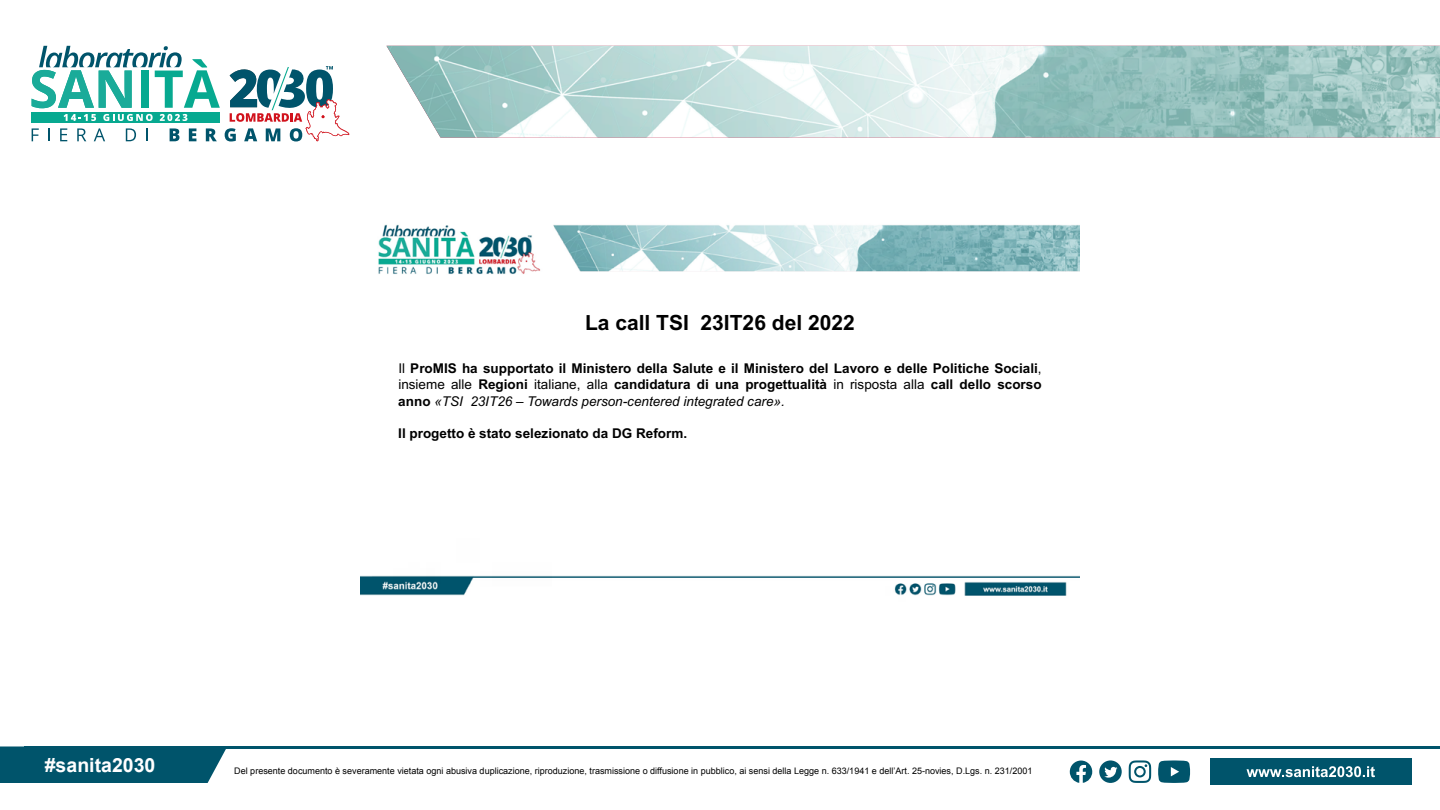
<style>
.page{position:relative;width:1440px;height:810px;background:#fff}
.page>*{position:absolute;margin:0;border:0;box-sizing:border-box;transform-origin:0 0}
.t1{font:700 21px "Arial";color:#000}
.t2{font:700 19.5px "Arial";color:#fff}
.t3{font:700 13.5px/16.1px "Arial";color:#000;text-align:justify}
.t4{font:9px "Arial";color:#000}
.s1{font-weight:400}
.s2{font-weight:400;font-style:italic}
</style>
<div class="page">
<img style="left:386px;top:46px;width:1054px;height:92px">
<svg style="left:32px;top:46px;width:317px;height:95px"></svg>
<div style="left:0;top:746px;width:226px;height:37px;background:#00546b"></div>
<div style="left:1210px;top:759px;width:201px;height:26px;background:#00546b"></div>
<hr style="left:24px;top:746px;width:1416px;height:3px;background:#00546b">
<svg style="left:1247px;top:766px;width:128px;height:11px"></svg>
<svg style="left:1129px;top:760px;width:22px;height:23px"></svg>
<svg style="left:1158px;top:760px;width:32px;height:23px"></svg>
<svg style="left:1070px;top:761px;width:22px;height:22px"></svg>
<svg style="left:1099px;top:760px;width:23px;height:23px"></svg>
<img style="left:360px;top:224px;width:720px;height:372px">
<h1 class="t1" style="left:585px;top:308px;width:271px">La call TSI 23IT26 del 2022</h1>
<p class="t3" style="left:398px;top:361px;width:645px"><span class="s1">Il</span> ProMIS ha supportato il Ministero della Salute e il Ministero del Lavoro e delle Politiche Sociali<span class="s1">, insieme alle</span> Regioni <span class="s1">italiane, alla</span> candidatura di una progettualità <span class="s1">in risposta alla</span> call dello scorso anno <span class="s2">«TSI 23IT26 – Towards person-centered integrated care».</span></p>
<p class="t3" style="left:398px;top:425px;width:290px">Il progetto è stato selezionato da DG Reform.</p>
<h2 class="t2" style="left:45px;top:752px;width:112px">#sanita2030</h2>
<p class="t4" style="left:234px;top:765px;width:800px">Del presente documento è severamente vietata ogni abusiva duplicazione, riproduzione, trasmissione o diffusione in pubblico, ai sensi della Legge n. 633/1941 e dell’Art. 25-novies, D.Lgs. n. 231/2001</p>
</div>
